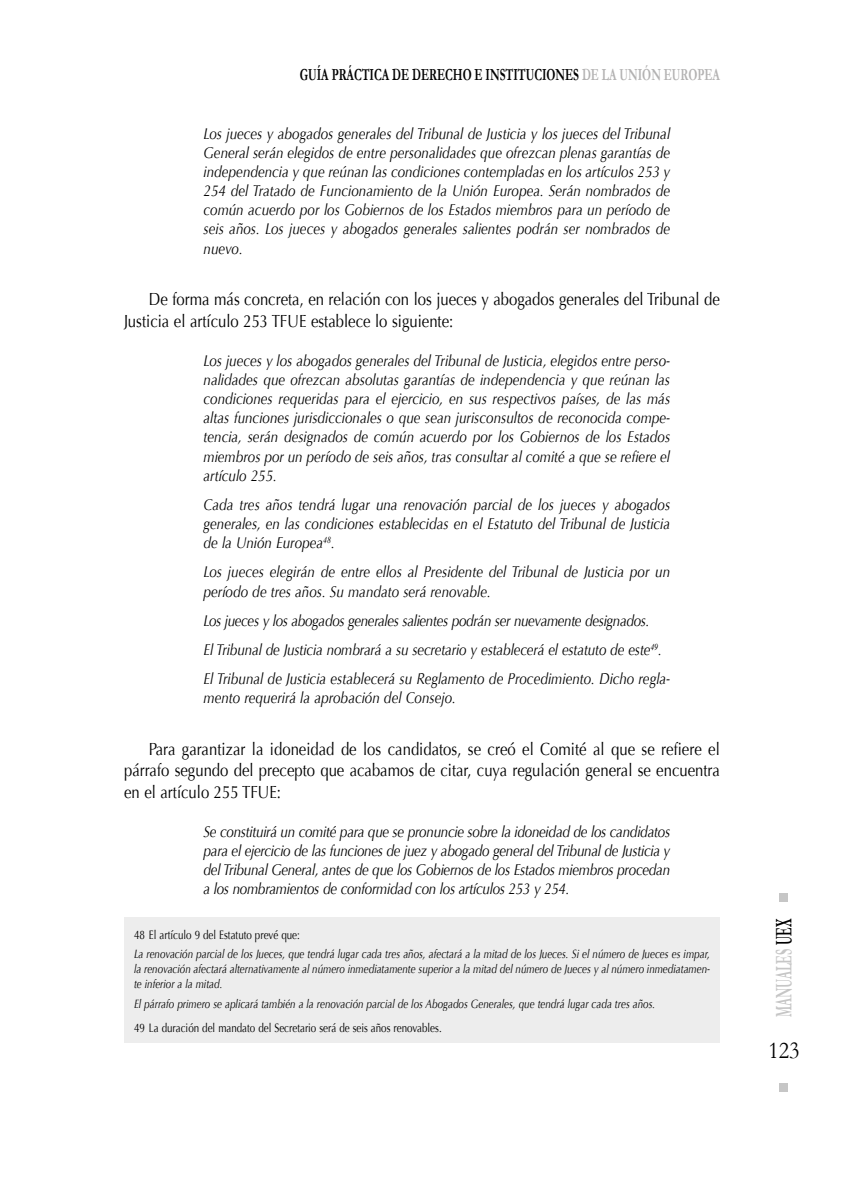
<style>
.page{position:relative;width:844px;height:1191px;background:#fff}
.page>*{position:absolute;margin:0;border:0;box-sizing:border-box;transform-origin:0 0}
.t1{font:700 24.5px "Garamond";color:#c6c6c6;scale:.5 1}
.t2{font:24.5px "Garamond";color:#000;scale:.9 1}
.t3{font:17.5px/21.7px "Optima";color:#000;scale:.85 1}
.t4{font:700 17.5px "Garamond";color:#000;scale:.65 1}
.t5{font:italic 15.75px/19.2px "Optima";color:#000;text-align:justify;scale:.85 1}
.t6{font:italic 12.25px/14.7px "Optima";color:#000;text-align:justify;scale:.8 1}
.t7{font:12.25px "Optima";color:#000;scale:.8 1}
.s1{color:#b3b2b2}
.s2{color:#000}
</style>
<div class="page">
<div style="left:779px;top:1082px;width:9px;height:9px;background:#c6c6c6"></div>
<div style="left:779px;top:893px;width:9px;height:9px;background:#c6c6c6"></div>
<div style="left:124px;top:917px;width:595px;height:45px;background:#ededed"></div>
<div style="left:124px;top:937px;width:595px;height:74px;background:#ededed"></div>
<div style="left:124px;top:1011px;width:595px;height:31px;background:#ededed"></div>
<p class="t4" style="left:300px;top:66px;width:647px">GUÍA PRÁCTICA DE DERECHO E INSTITUCIONES <span class="s1">DE LA UNIÓN EUROPEA</span></p>
<p class="t5" style="left:203px;top:124px;width:550px">Los jueces y abogados generales del Tribunal de Justicia y los jueces del Tribunal General serán elegidos de entre personalidades que ofrezcan plenas garantías de independencia y que reúnan las condiciones contempladas en los artículos 253 y 254 del Tratado de Funcionamiento de la Unión Europea. Serán nombrados de común acuerdo por los Gobiernos de los Estados miembros para un período de seis años. Los jueces y abogados generales salientes podrán ser nombrados de nuevo.</p>
<p class="t3" style="left:124px;top:288px;width:702px;text-indent:25px">De forma más concreta, en relación con los jueces y abogados generales del Tribunal de<br>Justicia el artículo 253 TFUE establece lo siguiente:</p>
<p class="t5" style="left:203px;top:351px;width:550px">Los jueces y los abogados generales del Tribunal de Justicia, elegidos entre perso&shy;nalidades que ofrezcan absolutas garantías de independencia y que reúnan las condiciones requeridas para el ejercicio, en sus respectivos países, de las más altas funciones jurisdiccionales o que sean jurisconsultos de reconocida compe&shy;tencia, serán designados de común acuerdo por los Gobiernos de los Estados miembros por un período de seis años, tras consultar al comité a que se refiere el artículo 255.</p>
<p class="t5" style="left:203px;top:495px;width:550px">Cada tres años tendrá lugar una renovación parcial de los jueces y abogados generales, en las condiciones establecidas en el Estatuto del Tribunal de Justicia de la Unión Europea<sup>48</sup>.</p>
<p class="t5" style="left:203px;top:562px;width:550px">Los jueces elegirán de entre ellos al Presidente del Tribunal de Justicia por un período de tres años. Su mandato será renovable.</p>
<p class="t5" style="left:203px;top:606px;width:550px;line-height:29.1px;text-align:left">Los jueces y los abogados generales salientes podrán ser nuevamente designados.<br>El Tribunal de Justicia nombrará a su secretario y establecerá el estatuto de este<sup>49</sup>.<br>El Tribunal de Justicia establecerá su Reglamento de Procedimiento. Dicho regla-</p>
<p class="t5" style="left:203px;top:688px;width:298px">mento requerirá la aprobación del Consejo.</p>
<p class="t3" style="left:124px;top:738px;width:702px;text-align:justify;text-indent:25px">Para garantizar la idoneidad de los candidatos, se creó el Comité al que se refiere el párrafo segundo del precepto que acabamos de citar, cuya regulación general se encuentra en el artículo 255 TFUE:</p>
<p class="t5" style="left:203px;top:822px;width:550px">Se constituirá un comité para que se pronuncie sobre la idoneidad de los candidatos para el ejercicio de las funciones de juez y abogado general del Tribunal de Justicia y del Tribunal General, antes de que los Gobiernos de los Estados miembros procedan a los nombramientos de conformidad con los artículos 253 y 254.</p>
<p class="t7" style="left:134px;top:927px;width:209px">48 El artículo 9 del Estatuto prevé que:</p>
<p class="t6" style="left:134px;top:947px;width:721px">La renovación parcial de los Jueces, que tendrá lugar cada tres años, afectará a la mitad de los Jueces. Si el número de Jueces es impar, la renovación afectará alternativamente al número inmediatamente superior a la mitad del número de Jueces y al número inmediatamen&shy;te inferior a la mitad.</p>
<p class="t6" style="left:134px;top:996px;width:652px">El párrafo primero se aplicará también a la renovación parcial de los Abogados Generales, que tendrá lugar cada tres años.</p>
<p class="t7" style="left:134px;top:1021px;width:386px">49 La duración del mandato del Secretario será de seis años renovables.</p>
<h1 class="t1" style="left:770px;top:1017px;width:198px;rotate:-90deg">MANUALES <span class="s2">UEX</span></h1>
<h1 class="t2" style="left:768px;top:1036px;width:36px">123</h1>
</div>
